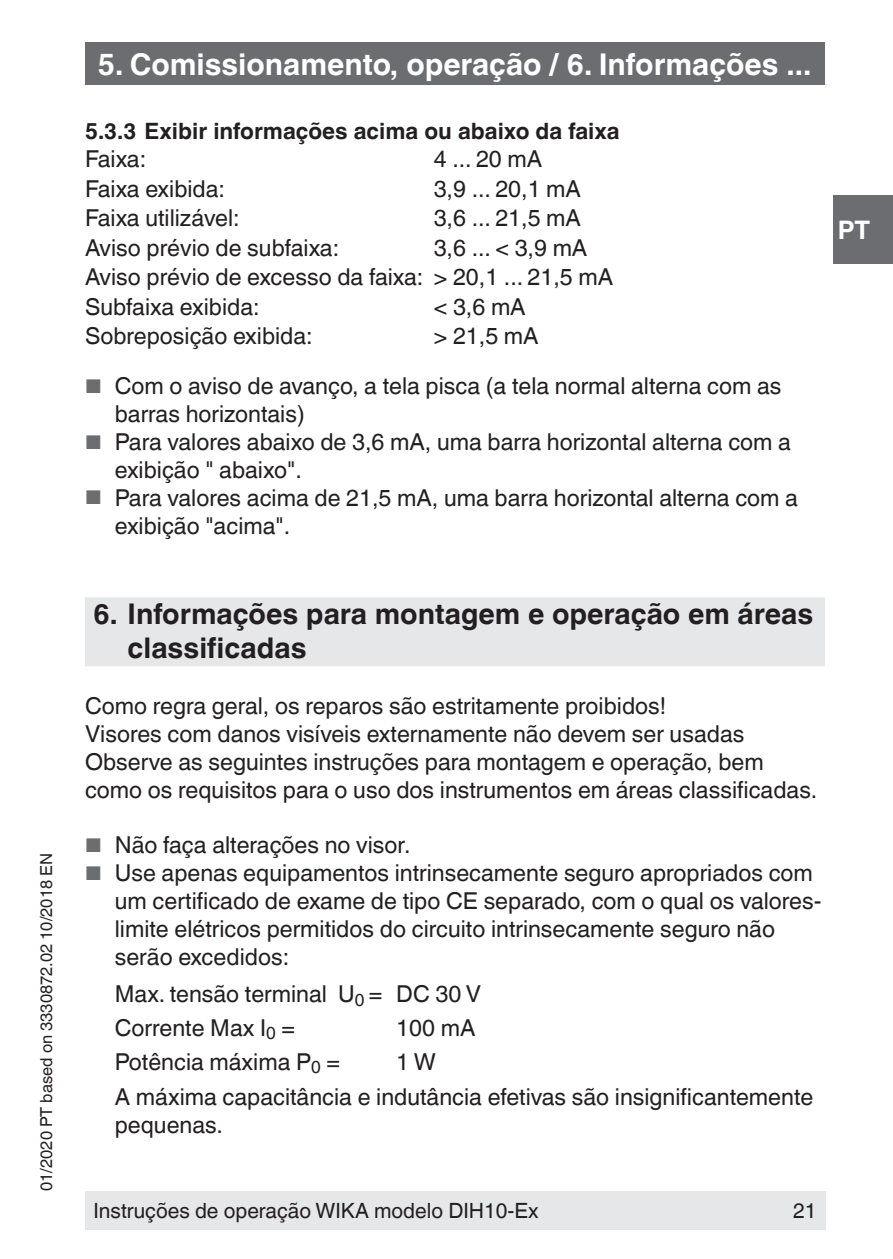
<style>
.page{position:relative;width:893px;height:1259px;background:#fff}
.page>*{position:absolute;margin:0;border:0;box-sizing:border-box;transform-origin:0 0}
.t1{font:700 30px "Helvetica World";color:#fff}
.t2{font:700 28.5px/34.2px "Helvetica World";color:#231f20}
.t3{font:700 25.5px "Helvetica World";color:#fff}
.t4{font:23.4px/27.9px "Helvetica World";color:#231f20}
.t5{font:700 22.5px "Helvetica World";color:#231f20}
.t6{font:21px "Helvetica World";color:#231f20}
.t7{font:16.5px "Helvetica World";color:#231f20}
.s1{font-size:19.8px;color:#6c6d70}
</style>
<div class="page">
<div style="left:833px;top:196px;width:60px;height:68px;background:#6c6d70"></div>
<div style="left:85px;top:1191px;width:741px;height:38px;background:#e6e7e9"></div>
<div style="left:85px;top:43px;width:740px;height:42px;background:#6c6d70"></div>
<div style="left:85px;top:597px;width:740px;height:69px;background:#e6e7e9"></div>
<p class="t7" style="left:37px;top:1191px;width:339px;rotate:-90deg">01/2020 PT based on 3330872.02 10/2018 EN</p>
<p class="t1" style="left:98px;top:47px;width:715px">5. Comissionamento, operação / 6. Informações ...</p>
<p class="t5" style="left:85px;top:118px;width:536px">5.3.3 Exibir informações acima ou abaixo da faixa</p>
<p class="t4" style="left:85px;top:145px;width:63px">Faixa:</p>
<p class="t4" style="left:434px;top:145px;width:110px">4 ... 20 mA</p>
<p class="t4" style="left:85px;top:175px;width:142px">Faixa exibida:</p>
<p class="t4" style="left:434px;top:175px;width:149px">3,9 ... 20,1 mA</p>
<p class="t4" style="left:85px;top:204px;width:156px">Faixa utilizável:</p>
<p class="t4" style="left:434px;top:204px;width:149px">3,6 ... 21,5 mA</p>
<p class="t4" style="left:85px;top:234px;width:256px">Aviso prévio de subfaixa:</p>
<p class="t4" style="left:85px;top:233px;width:530px;line-height:29.4px;text-indent:349px">3,6 ... &lt; 3,9 mA<br>Aviso prévio de excesso da faixa: &gt; 20,1 ... 21,5 mA<br>Subfaixa exibida:</p>
<p class="t4" style="left:434px;top:292px;width:94px">&lt; 3,6 mA</p>
<p class="t4" style="left:85px;top:322px;width:229px">Sobreposição exibida:</p>
<p class="t4" style="left:434px;top:322px;width:107px">&gt; 21,5 mA</p>
<p class="t4" style="left:115px;top:372px;width:668px;text-indent:-30px"><span class="s1">■</span> Com o aviso de avanço, a tela pisca (a tela normal alterna com as barras horizontais)</p>
<p class="t4" style="left:115px;top:428px;width:678px;text-indent:-30px"><span class="s1">■</span> Para valores abaixo de 3,6 mA, uma barra horizontal alterna com a exibição " abaixo".</p>
<p class="t4" style="left:115px;top:484px;width:685px;text-indent:-30px"><span class="s1">■</span> Para valores acima de 21,5 mA, uma barra horizontal alterna com a exibição "acima".</p>
<p class="t3" style="left:838px;top:215px;width:34px">PT</p>
<p class="t2" style="left:128px;top:597px;width:687px;text-indent:-34px">6. Informações para montagem e operação em áreas classificadas</p>
<p class="t4" style="left:85px;top:692px;width:734px">Como regra geral, os reparos são estritamente proibidos!<br>Visores com danos visíveis externamente não devem ser usadas Observe as seguintes instruções para montagem e operação, bem como os requisitos para o uso dos instrumentos em áreas classificadas.</p>
<p class="t4" style="left:85px;top:831px;width:327px"><span class="s1">■</span> Não faça alterações no visor.</p>
<p class="t4" style="left:115px;top:859px;width:708px;text-indent:-30px"><span class="s1">■</span> Use apenas equipamentos intrinsecamente seguro apropriados com um certificado de exame de tipo CE separado, com o qual os valores&shy;limite elétricos permitidos do circuito intrinsecamente seguro não serão excedidos:</p>
<p class="t4" style="left:115px;top:977px;width:368px;line-height:33.6px">Max. tensão terminal U<sub>0</sub> = DC 30 V<br>Corrente Max I<sub>0</sub> =</p>
<p class="t4" style="left:396px;top:1014px;width:81px">100 mA</p>
<p class="t4" style="left:115px;top:1047px;width:227px">Potência máxima P<sub>0</sub> =</p>
<p class="t4" style="left:115px;top:1044px;width:700px;line-height:35.4px;text-indent:281px">1 W<br>A máxima capacitância e indutância efetivas são insignificantemente</p>
<p class="t4" style="left:115px;top:1111px;width:110px">pequenas.</p>
<p class="t6" style="left:94px;top:1198px;width:447px">Instruções de operação WIKA modelo DIH10-Ex</p>
<p class="t6" style="left:793px;top:1198px;width:25px">21</p>
</div>
